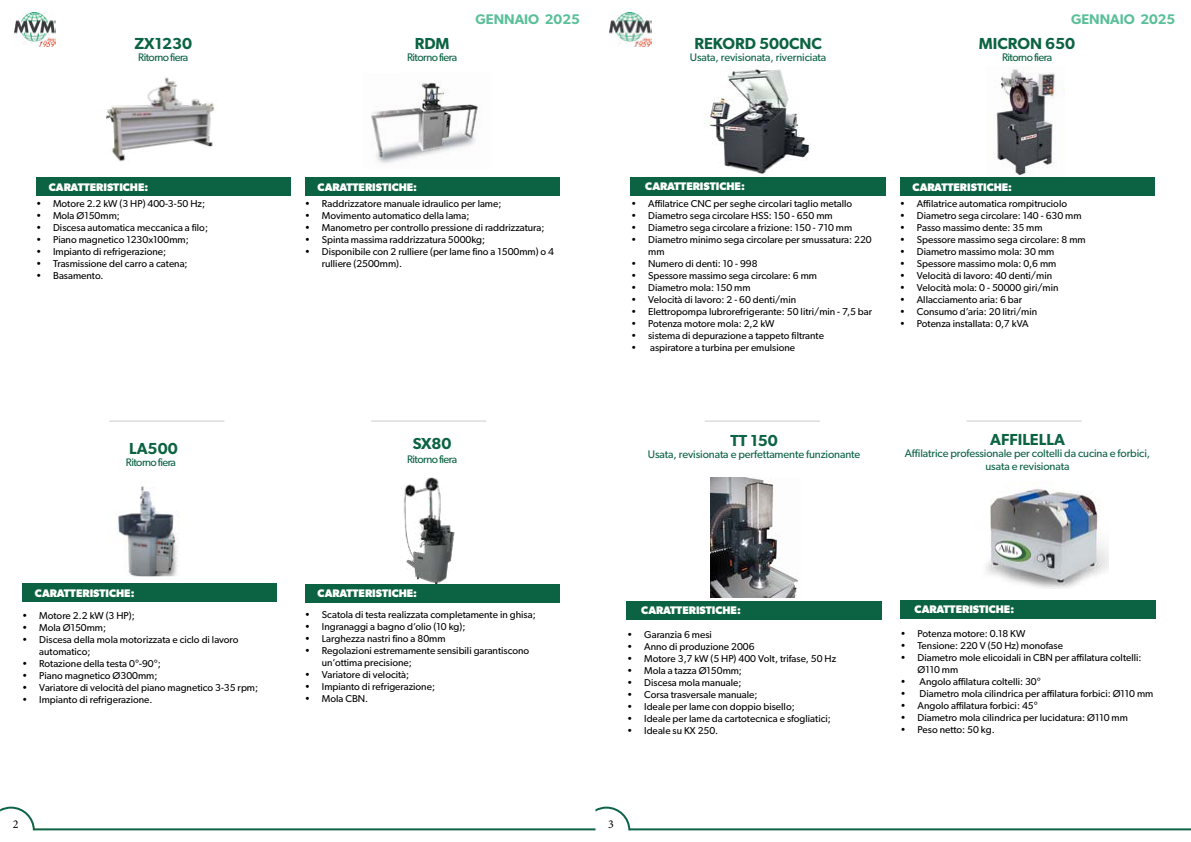
<style>
.page{position:relative;width:1191px;height:842px;background:#fff}
.page>*{position:absolute;margin:0;border:0;box-sizing:border-box;transform-origin:0 0}
.t1{font:600 16px "Gibson";color:#0c6344}
.t2{font:600 14px "Gibson";color:#5ac099}
.t3{font:12px "Minion Pro";color:#000}
.t4{font:11px/13.2px "Gibson";letter-spacing:-.01em;color:#0c6344;text-align:center}
.t5{font:700 11px "Gibson";color:#fff}
.t6{font:11px "Gibson";letter-spacing:-.05em;color:#0c6344}
.t7{font:10px/12px "Gibson";color:#000}
</style>
<div class="page">
<img style="left:14px;top:13px;width:42px;height:33px">
<img style="left:609px;top:13px;width:42px;height:33px">
<hr style="left:109px;top:421px;width:115px;height:1px;background:#cbcbcb">
<hr style="left:705px;top:421px;width:115px;height:1px;background:#cbcbcb">
<hr style="left:371px;top:421px;width:115px;height:1px;background:#cbcbcb">
<hr style="left:966px;top:421px;width:115px;height:1px;background:#cbcbcb">
<hr style="left:34px;top:828px;width:561px;height:2px;background:#0d6444">
<hr style="left:629px;top:828px;width:562px;height:2px;background:#0d6444">
<svg style="left:0;top:806px;width:36px;height:25px"></svg>
<svg style="left:593px;top:806px;width:38px;height:25px"></svg>
<img style="left:371px;top:82px;width:107px;height:82px">
<div style="left:305px;top:177px;width:254px;height:19px;background:#0c6344"></div>
<img style="left:403px;top:477px;width:52px;height:107px">
<div style="left:305px;top:584px;width:254px;height:19px;background:#0c6344"></div>
<img style="left:703px;top:69px;width:107px;height:105px">
<div style="left:631px;top:177px;width:254px;height:19px;background:#0c6344"></div>
<img style="left:996px;top:69px;width:69px;height:107px">
<div style="left:899px;top:177px;width:255px;height:19px;background:#0c6344"></div>
<img style="left:710px;top:478px;width:88px;height:119px">
<div style="left:627px;top:601px;width:255px;height:19px;background:#0c6344"></div>
<div style="left:36px;top:177px;width:255px;height:19px;background:#0c6344"></div>
<img style="left:117px;top:485px;width:61px;height:91px">
<div style="left:22px;top:583px;width:255px;height:19px;background:#0c6344"></div>
<img style="left:106px;top:77px;width:109px;height:85px">
<img style="left:986px;top:488px;width:122px;height:101px">
<div style="left:900px;top:600px;width:255px;height:18px;background:#0c6344"></div>
<h2 class="t2" style="left:475px;top:11px;width:106px">GENNAIO 2025</h2>
<h2 class="t2" style="left:1071px;top:11px;width:106px">GENNAIO 2025</h2>
<h1 class="t1" style="left:134px;top:34px;width:59px">ZX1230</h1>
<p class="t6" style="left:138px;top:51px;width:52px">Ritorno fiera</p>
<h1 class="t1" style="left:415px;top:34px;width:36px">RDM</h1>
<p class="t6" style="left:407px;top:51px;width:52px">Ritorno fiera</p>
<h1 class="t1" style="left:694px;top:34px;width:129px">REKORD 500CNC</h1>
<p class="t4" style="left:690px;top:50px;width:138px">Usata, revisionata, riverniciata</p>
<h1 class="t1" style="left:979px;top:34px;width:98px">MICRON 650</h1>
<p class="t6" style="left:1002px;top:51px;width:52px">Ritorno fiera</p>
<p class="t5" style="left:49px;top:181px;width:101px">CARATTERISTICHE:</p>
<p class="t7" style="left:36px;top:198px;width:171px">• Motore 2.2 kW (3 HP) 400-3-50 Hz;</p>
<p class="t7" style="left:36px;top:210px;width:85px">• Mola Ø150mm;</p>
<p class="t7" style="left:36px;top:222px;width:173px">• Discesa automatica meccanica a filo;</p>
<p class="t7" style="left:36px;top:234px;width:154px">• Piano magnetico 1230x100mm;</p>
<p class="t7" style="left:36px;top:246px;width:132px">• Impianto di refrigerazione;</p>
<p class="t7" style="left:36px;top:258px;width:153px">• Trasmissione del carro a catena;</p>
<p class="t7" style="left:36px;top:270px;width:69px">• Basamento.</p>
<p class="t5" style="left:317px;top:181px;width:101px">CARATTERISTICHE:</p>
<p class="t7" style="left:305px;top:198px;width:198px">• Raddrizzatore manuale idraulico per lame;</p>
<p class="t7" style="left:305px;top:210px;width:166px">• Movimento automatico della lama;</p>
<p class="t7" style="left:305px;top:222px;width:241px">• Manometro per controllo pressione di raddrizzatura;</p>
<p class="t7" style="left:305px;top:234px;width:182px">• Spinta massima raddrizzatura 5000kg;</p>
<p class="t7" style="left:322px;top:246px;width:234px;text-indent:-17px">• Disponibile con 2 rulliere (per lame fino a 1500mm) o 4 rulliere (2500mm).</p>
<p class="t5" style="left:645px;top:180px;width:101px">CARATTERISTICHE:</p>
<p class="t7" style="left:631px;top:198px;width:223px">• Affilatrice CNC per seghe circolari taglio metallo</p>
<p class="t7" style="left:631px;top:210px;width:203px">• Diametro sega circolare HSS: 150 - 650 mm</p>
<p class="t7" style="left:631px;top:222px;width:222px">• Diametro sega circolare a frizione: 150 - 710 mm</p>
<p class="t7" style="left:648px;top:234px;width:225px;text-indent:-17px">• Diametro minimo sega circolare per smussatura: 220 mm</p>
<p class="t7" style="left:631px;top:258px;width:128px">• Numero di denti: 10 - 998</p>
<p class="t7" style="left:631px;top:270px;width:187px">• Spessore massimo sega circolare: 6 mm</p>
<p class="t7" style="left:631px;top:282px;width:121px">• Diametro mola: 150 mm</p>
<p class="t7" style="left:631px;top:294px;width:167px">• Velocità di lavoro: 2 - 60 denti/min</p>
<p class="t7" style="left:631px;top:306px;width:242px">• Elettropompa lubrorefrigerante: 50 litri/min - 7,5 bar</p>
<p class="t7" style="left:631px;top:318px;width:145px">• Potenza motore mola: 2,2 kW</p>
<p class="t7" style="left:631px;top:330px;width:194px">• sistema di depurazione a tappeto filtrante</p>
<p class="t7" style="left:631px;top:342px;width:165px">• aspiratore a turbina per emulsione</p>
<p class="t5" style="left:912px;top:181px;width:101px">CARATTERISTICHE:</p>
<p class="t7" style="left:899px;top:198px;width:169px">• Affilatrice automatica rompitruciolo</p>
<p class="t7" style="left:899px;top:210px;width:183px">• Diametro sega circolare: 140 - 630 mm</p>
<p class="t7" style="left:899px;top:222px;width:144px">• Passo massimo dente: 35 mm</p>
<p class="t7" style="left:899px;top:234px;width:187px">• Spessore massimo sega circolare: 8 mm</p>
<p class="t7" style="left:899px;top:246px;width:156px">• Diametro massimo mola: 30 mm</p>
<p class="t7" style="left:899px;top:258px;width:158px">• Spessore massimo mola: 0,6 mm</p>
<p class="t7" style="left:899px;top:270px;width:154px">• Velocità di lavoro: 40 denti/min</p>
<p class="t7" style="left:899px;top:282px;width:160px">• Velocità mola: 0 - 50000 giri/min</p>
<p class="t7" style="left:899px;top:294px;width:124px">• Allacciamento aria: 6 bar</p>
<p class="t7" style="left:899px;top:306px;width:139px">• Consumo d’aria: 20 litri/min</p>
<p class="t7" style="left:899px;top:318px;width:130px">• Potenza installata: 0,7 kVA</p>
<h1 class="t1" style="left:129px;top:439px;width:50px">LA500</h1>
<p class="t6" style="left:126px;top:455px;width:52px">Ritorno fiera</p>
<h1 class="t1" style="left:413px;top:434px;width:40px">SX80</h1>
<p class="t6" style="left:407px;top:453px;width:52px">Ritorno fiera</p>
<h1 class="t1" style="left:730px;top:431px;width:49px">TT 150</h1>
<p class="t4" style="left:648px;top:448px;width:214px">Usata, revisionata e perfettamente funzionante</p>
<h1 class="t1" style="left:990px;top:429px;width:76px">AFFILELLA</h1>
<p class="t4" style="left:904px;top:447px;width:247px">Affilatrice professionale per coltelli da cucina e forbici, usata e revisionata</p>
<p class="t5" style="left:35px;top:587px;width:101px">CARATTERISTICHE:</p>
<p class="t7" style="left:22px;top:610px;width:114px">• Motore 2.2 kW (3 HP);</p>
<p class="t7" style="left:22px;top:622px;width:85px">• Mola Ø150mm;</p>
<p class="t7" style="left:39px;top:634px;width:201px;text-indent:-17px">• Discesa della mola motorizzata e ciclo di lavoro automatico;</p>
<p class="t7" style="left:22px;top:658px;width:140px">• Rotazione della testa 0°-90°;</p>
<p class="t7" style="left:22px;top:670px;width:137px">• Piano magnetico Ø300mm;</p>
<p class="t7" style="left:22px;top:682px;width:237px">• Variatore di velocità del piano magnetico 3-35 rpm;</p>
<p class="t7" style="left:22px;top:694px;width:132px">• Impianto di refrigerazione.</p>
<p class="t5" style="left:317px;top:586px;width:101px">CARATTERISTICHE:</p>
<p class="t7" style="left:305px;top:608px;width:232px">• Scatola di testa realizzata completamente in ghisa;</p>
<p class="t7" style="left:305px;top:620px;width:162px">• Ingranaggi a bagno d’olio (10 kg);</p>
<p class="t7" style="left:305px;top:632px;width:142px">• Larghezza nastri fino a 80mm</p>
<p class="t7" style="left:322px;top:644px;width:209px;text-indent:-17px">• Regolazioni estremamente sensibili garantiscono un’ottima precisione;</p>
<p class="t7" style="left:305px;top:668px;width:106px">• Variatore di velocità;</p>
<p class="t7" style="left:305px;top:680px;width:132px">• Impianto di refrigerazione;</p>
<p class="t7" style="left:305px;top:692px;width:65px">• Mola CBN.</p>
<p class="t5" style="left:641px;top:604px;width:101px">CARATTERISTICHE:</p>
<p class="t7" style="left:627px;top:629px;width:86px">• Garanzia 6 mesi</p>
<p class="t7" style="left:627px;top:641px;width:129px">• Anno di produzione 2006</p>
<p class="t7" style="left:627px;top:653px;width:211px">• Motore 3,7 kW (5 HP) 400 Volt, trifase, 50 Hz</p>
<p class="t7" style="left:627px;top:665px;width:116px">• Mola a tazza Ø150mm;</p>
<p class="t7" style="left:627px;top:677px;width:116px">• Discesa mola manuale;</p>
<p class="t7" style="left:627px;top:689px;width:132px">• Corsa trasversale manuale;</p>
<p class="t7" style="left:627px;top:701px;width:169px">• Ideale per lame con doppio bisello;</p>
<p class="t7" style="left:627px;top:713px;width:205px">• Ideale per lame da cartotecnica e sfogliatici;</p>
<p class="t7" style="left:627px;top:725px;width:92px">• Ideale su KX 250.</p>
<p class="t5" style="left:914px;top:603px;width:101px">CARATTERISTICHE:</p>
<p class="t7" style="left:900px;top:627px;width:126px">• Potenza motore: 0.18 KW</p>
<p class="t7" style="left:900px;top:639px;width:164px">• Tensione: 220 V (50 Hz) monofase</p>
<p class="t7" style="left:917px;top:651px;width:225px;text-indent:-17px">• Diametro mole elicoidali in CBN per affilatura coltelli:<br>Ø110 mm</p>
<p class="t7" style="left:900px;top:675px;width:142px">• Angolo affilatura coltelli: 30°</p>
<p class="t7" style="left:900px;top:687px;width:254px">• Diametro mola cilindrica per affilatura forbici: Ø110 mm</p>
<p class="t7" style="left:900px;top:699px;width:139px">• Angolo affilatura forbici: 45°</p>
<p class="t7" style="left:900px;top:711px;width:229px">• Diametro mola cilindrica per lucidatura: Ø110 mm</p>
<p class="t7" style="left:900px;top:723px;width:96px">• Peso netto: 50 kg.</p>
<p class="t3" style="left:13px;top:816px;width:7px">2</p>
<p class="t3" style="left:608px;top:816px;width:7px">3</p>
</div>
